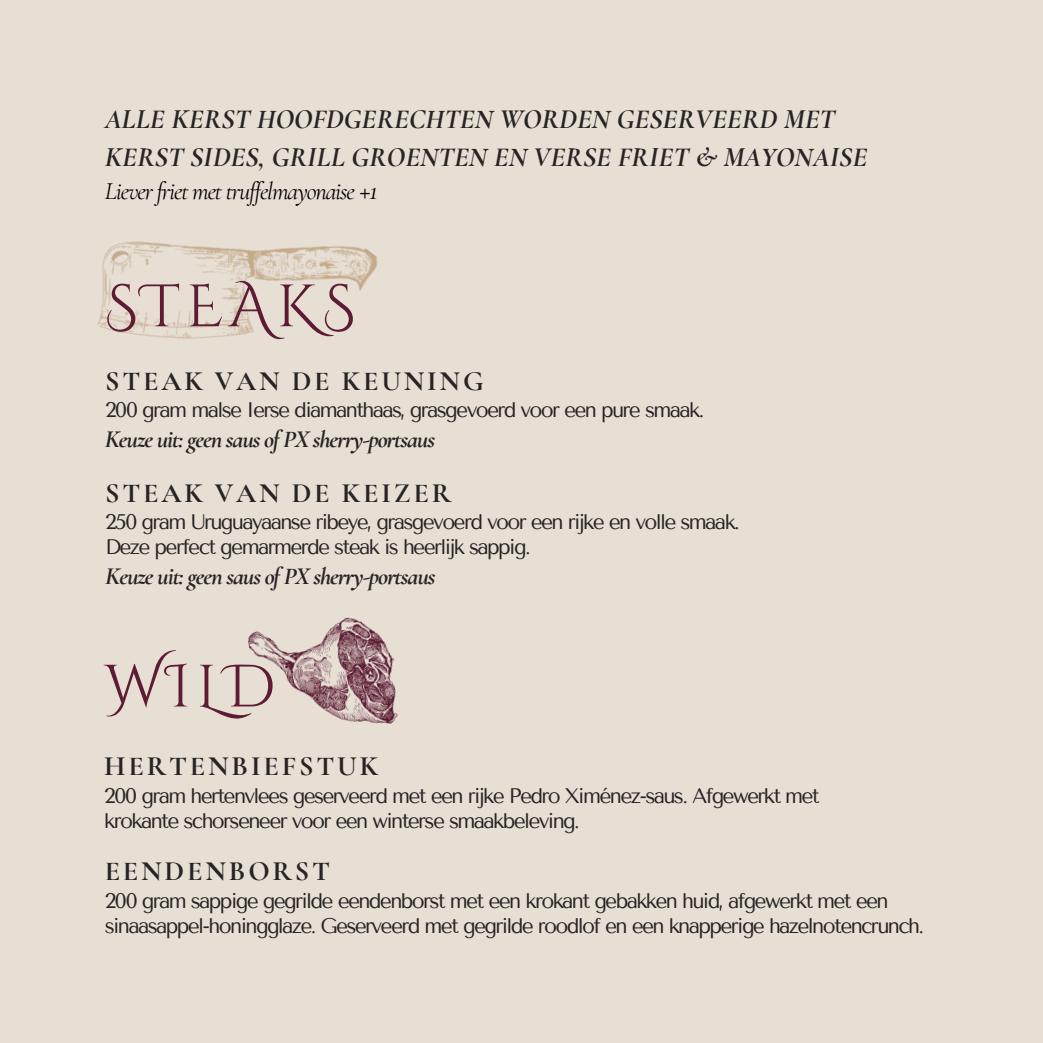
<style>
.page{position:relative;width:1043px;height:1043px;background:#fff}
.page>*{position:absolute;margin:0;border:0;box-sizing:border-box;transform-origin:0 0}
.t1{font:59.5px "Cinzel Decorative";letter-spacing:.1em;color:#5d1c34}
.t2{font:italic 700 28px/38.1px "Cormorant Garamond";color:#262523}
.t3{font:700 28px "Cormorant Garamond";letter-spacing:.1em;color:#262523}
.t4{font:italic 28px "Cormorant Garamond";color:#000}
.t5{font:italic 700 24.5px "Cormorant Garamond";letter-spacing:-.045em;color:#262523}
.t6{font:italic 24.5px "Cormorant Garamond";letter-spacing:-.045em;color:#000}
.t7{font:21px/24.8px "Tenor Sans";letter-spacing:-.08em;color:#262523}
</style>
<div class="page">
<div style="left:0;top:0;width:1042px;height:1042px;background:#e7ded4"></div>
<img style="left:97px;top:241px;width:281px;height:98px">
<img style="left:248px;top:617px;width:150px;height:107px">
<h1 class="t2" style="left:105px;top:100px;width:763px">ALLE KERST HOOFDGERECHTEN WORDEN GESERVEERD MET<br>KERST SIDES, GRILL GROENTEN EN VERSE FRIET &amp; MAYONAISE</h1>
<h2 class="t6" style="left:105px;top:176px;width:251px">Liever friet met truf elmayonaise</h2>
<p class="t4" style="left:359px;top:173px;width:20px">+1</p>
<h2 class="t1" style="left:105px;top:268px;width:252px">STEAKS</h2>
<p class="t3" style="left:105px;top:364px;width:380px">STEAK VAN DE KEUNING</p>
<h1 class="t7" style="left:105px;top:397px;width:600px">200 gram malse Ierse diamanthaas, grasgevoerd voor een pure smaak.</h1>
<h2 class="t5" style="left:105px;top:424px;width:332px">Keuze uit: geen saus of PX sherry-portsaus</h2>
<p class="t3" style="left:105px;top:476px;width:347px">STEAK VAN DE KEIZER</p>
<h4 class="t7" style="left:105px;top:509px;width:636px">250 gram Uruguayaanse ribeye, grasgevoerd voor een rijke en volle smaak.</h4>
<h2 class="t7" style="left:105px;top:534px;width:427px">Deze perfect gemarmerde steak is heerlijk sappig.</h2>
<p class="t5" style="left:105px;top:561px;width:332px">Keuze uit: geen saus of PX sherry-portsaus</p>
<p class="t1" style="left:104px;top:648px;width:173px">WILD</p>
<h4 class="t3" style="left:104px;top:748px;width:275px">HERTENBIEFSTUK</h4>
<h3 class="t7" style="left:104px;top:783px;width:716px">200 gram hertenvlees geserveerd met een rijke Pedro Ximénez-saus. Afgewerkt met krokante schorseneer voor een winterse smaakbeleving.</h3>
<h5 class="t3" style="left:105px;top:853px;width:227px">EENDENBORST</h5>
<p class="t7" style="left:105px;top:888px;width:820px">200 gram sappige gegrilde eendenborst met een krokant gebakken huid, afgewerkt met een sinaasappel-honingglaze. Geserveerd met gegrilde roodlof en een knapperige hazelnotencrunch.</p>
</div>
